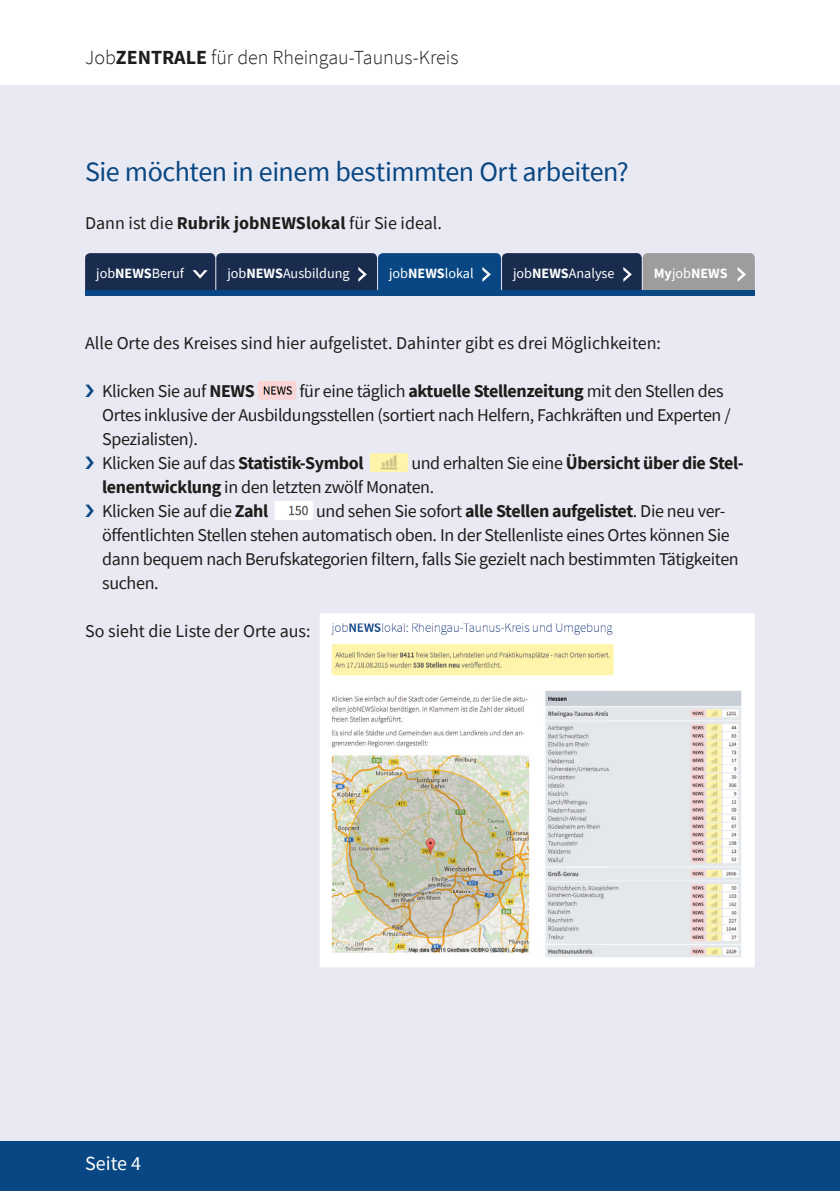
<style>
.page{position:relative;width:840px;height:1191px;background:#fff}
.page>*{position:absolute;margin:0;border:0;box-sizing:border-box;transform-origin:0 0}
.t1{font:28px "Source Sans Pro";letter-spacing:-.015em;color:#084783}
.t2{font:300 20px "Source Sans Pro";color:#1d1d1b}
.t3{font:20px "Source Sans Pro";color:#fff}
.t4{font:18px/24px "Source Sans Pro";letter-spacing:-.02em;color:#1d1d1b}
.t5{font:18px "Source Sans Pro";color:#1d1d1b}
.t6{font:14.2px "Source Sans Pro";color:#fff}
.t7{font:700 14.2px "Source Sans Pro";color:#fff}
.s1{font-weight:700}
.s2{font-weight:400}
</style>
<div class="page">
<div style="left:0;top:85px;width:839px;height:1106px;background:#e9e9f3"></div>
<div style="left:0;top:1141px;width:839px;height:50px;background:#084783"></div>
<img style="left:258px;top:381px;width:38px;height:19px">
<img style="left:370px;top:453px;width:38px;height:19px">
<img style="left:274px;top:501px;width:39px;height:19px">
<img style="left:330px;top:624px;width:413px;height:332px">
<div style="left:319px;top:613px;width:435px;height:354px;border:10px solid #fff"></div>
<div style="left:85px;top:253px;width:130px;height:43px;background:#192c4e;border-radius:5px"></div>
<svg style="left:192px;top:270px;width:15px;height:9px"></svg>
<div style="left:216px;top:253px;width:161px;height:43px;background:#192c4e;border-radius:5px"></div>
<svg style="left:358px;top:267px;width:8px;height:15px"></svg>
<div style="left:378px;top:253px;width:122px;height:43px;background:#084783;border-radius:5px"></div>
<svg style="left:482px;top:267px;width:8px;height:15px"></svg>
<div style="left:501px;top:253px;width:140px;height:43px;background:#192c4e;border-radius:5px"></div>
<svg style="left:623px;top:267px;width:8px;height:15px"></svg>
<div style="left:642px;top:253px;width:112px;height:43px;background:#9d9d9d;border-radius:5px"></div>
<svg style="left:737px;top:267px;width:8px;height:15px"></svg>
<div style="left:85px;top:291px;width:669px;height:5px;background:#084783"></div>
<p class="t2" style="left:85px;top:45px;width:374px">Job<span class="s1">ZENTRALE</span> für den Rheingau-Taunus-Kreis</p>
<h1 class="t1" style="left:85px;top:154px;width:544px">Sie möchten in einem bestimmten Ort arbeiten?</h1>
<p class="t5" style="left:85px;top:212px;width:358px">Dann ist die <span class="s1">Rubrik jobNEWSlokal</span> für Sie ideal.</p>
<p class="t6" style="left:96px;top:264px;width:89px">job<span class="s1">NEWS</span>Beruf</p>
<p class="t6" style="left:227px;top:264px;width:124px">job<span class="s1">NEWS</span>Ausbildung</p>
<p class="t6" style="left:389px;top:264px;width:86px">job<span class="s1">NEWS</span>lokal</p>
<p class="t6" style="left:513px;top:264px;width:103px">job<span class="s1">NEWS</span>Analyse</p>
<p class="t7" style="left:653px;top:264px;width:75px">My<span class="s2">job</span>NEWS</p>
<p class="t5" style="left:85px;top:332px;width:577px">Alle Orte des Kreises sind hier aufgelistet. Dahinter gibt es drei Möglichkeiten:</p>
<p class="t4" style="left:102px;top:379px;width:154px">Klicken Sie auf <span class="s1">NEWS</span></p>
<p class="t4" style="left:102px;top:379px;width:629px;text-indent:197px">für eine täglich <span class="s1">aktuelle Stellenzeitung</span> mit den Stellen des Ortes inklusive der Ausbildungsstellen (sortiert nach Helfern, Fachkräften und Experten / Spezialisten).<br>Klicken Sie auf das <span class="s1">Statistik-Symbol</span></p>
<p class="t4" style="left:102px;top:451px;width:643px;text-indent:309px">und erhalten Sie eine <span class="s1">Übersicht über die Stel&shy;lenentwicklung</span> in den letzten zwölf Monaten.<br>Klicken Sie auf die <span class="s1">Zahl</span></p>
<p class="t4" style="left:102px;top:499px;width:637px;text-indent:214px">und sehen Sie sofort <span class="s1">alle Stellen aufgelistet</span>. Die neu ver&shy;öffentlichten Stellen stehen automatisch oben. In der Stellenliste eines Ortes können Sie dann bequem nach Berufskategorien filtern, falls Sie gezielt nach bestimmten Tätigkeiten suchen.</p>
<p class="t5" style="left:85px;top:620px;width:227px">So sieht die Liste der Orte aus:</p>
<p class="t3" style="left:85px;top:1150px;width:57px">Seite 4</p>
</div>
